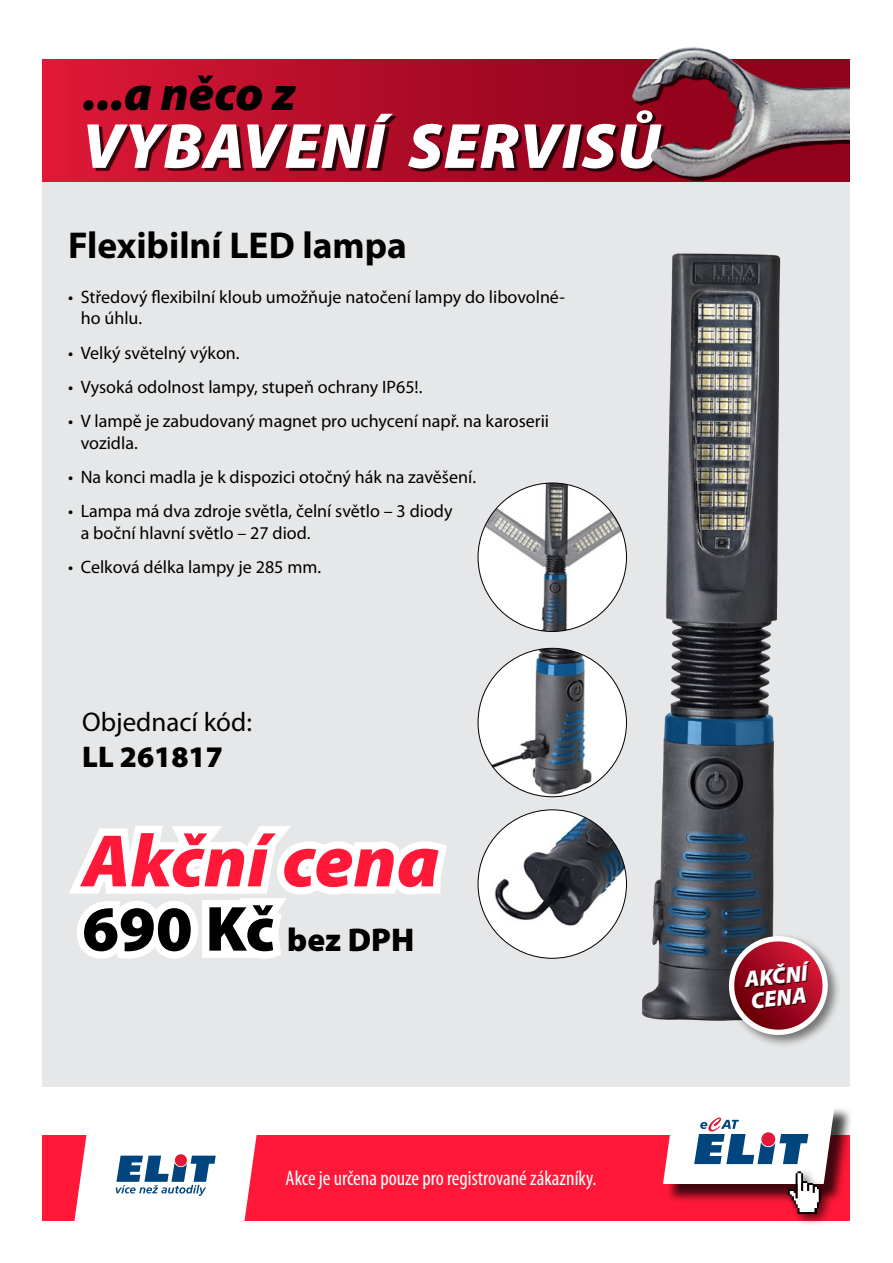
<style>
.page{position:relative;width:893px;height:1263px;background:#fff}
.page>*{position:absolute;margin:0;border:0;box-sizing:border-box;transform-origin:0 0}
.t1{font:italic 900 75px "Myriad Pro";color:#ff1837}
.t2{font:italic 900 64.5px "Myriad Pro";letter-spacing:.02em;color:#fff}
.t3{font:italic 900 48.75px "Myriad Pro";color:#000}
.t4{font:700 37.5px "Myriad Pro";color:#000}
.t5{font:900 33px "Myriad Pro";color:#000}
.t6{font:900 30px "Myriad Pro";color:#000}
.t7{font:27px "Myriad Pro";color:#000}
.t8{font:italic 900 22.8px/21.6px "Myriad Pro";color:#fff}
.t9{font:condensed 21px "Myriad Pro";color:#fff}
.t10{font:18px/21.6px "Myriad Pro";color:#000}
.s1{font-size:64.35px}
</style>
<div class="page">
<div style="left:43px;top:60px;width:807px;height:1026px;background:#e6e7e8"></div>
<div style="left:43px;top:1135px;width:807px;height:85px;background:#ff1837"></div>
<div style="left:666px;top:1106px;width:187px;height:97px;background:#000;opacity:.75"></div>
<svg style="left:74px;top:1135px;width:183px;height:86px;background:#e1d7e0"></svg>
<div style="left:784px;top:1168px;width:50px;height:59px;background:#000;opacity:.6"></div>
<svg style="left:663px;top:1106px;width:172px;height:108px"></svg>
<svg style="left:43px;top:60px;width:588px;height:121px;background:#ba0e2b"></svg>
<div style="left:91px;top:117px;width:306px;height:54px;background:#000;opacity:.75"></div>
<div style="left:411px;top:113px;width:254px;height:59px;background:#000;opacity:.75"></div>
<img style="left:631px;top:47px;width:219px;height:135px">
<img style="left:642px;top:253px;width:139px;height:768px">
<div style="left:726px;top:933px;width:116px;height:116px;background:#000;opacity:.5"></div>
<svg style="left:723px;top:930px;width:107px;height:111px;background:#a75a68"></svg>
<img style="left:478px;top:483px;width:148px;height:148px;border-radius:74px">
<img style="left:478px;top:648px;width:148px;height:149px;border-radius:74px">
<div style="left:478px;top:810px;width:148px;height:148px;background:#fff;border-radius:50%"></div>
<img style="left:488px;top:810px;width:138px;height:122px">
<svg style="left:69px;top:826px;width:378px;height:133px"></svg>
<h3 class="t3" style="left:83px;top:67px;width:214px">...a něco z</h3>
<h2 class="t2" style="left:82px;top:110px;width:579px">vybavení servisů</h2>
<h3 class="t4" style="left:68px;top:221px;width:183px">Flexibilní LED</h3>
<h3 class="t4" style="left:302px;top:221px;width:106px">lampa</h3>
<p class="t10" style="left:81px;top:286px;width:486px;text-indent:-13px">• Středový flexibilní kloub umožňuje natočení lampy do libovolné&shy;ho úhlu.</p>
<p class="t10" style="left:68px;top:341px;width:173px">• Velký světelný výkon.</p>
<p class="t10" style="left:68px;top:376px;width:356px">• Vysoká odolnost lampy, stupeň ochrany IP65!.</p>
<p class="t10" style="left:81px;top:410px;width:470px;text-indent:-13px">• V lampě je zabudovaný magnet pro uchycení např. na karoserii vozidla.</p>
<p class="t10" style="left:68px;top:466px;width:409px">• Na konci madla je k dispozici otočný hák na zavěšení.</p>
<p class="t10" style="left:81px;top:500px;width:373px;text-indent:-13px">• Lampa má dva zdroje světla, čelní světlo – 3 diody a boční hlavní světlo – 27 diod.</p>
<p class="t10" style="left:68px;top:556px;width:255px">• Celková délka lampy je 285 mm.</p>
<h3 class="t7" style="left:82px;top:705px;width:171px">Objednací kód:</h3>
<h3 class="t6" style="left:82px;top:740px;width:142px">LL 261817</h3>
<h1 class="t1" style="left:82px;top:819px;width:359px">Akční cena</h1>
<h3 class="t5" style="left:82px;top:921px;width:334px"><span class="s1">690 Kč</span> bez DPH</h3>
<p class="t9" style="left:286px;top:1165px;width:312px">Akce je určena pouze pro registrované zákazníky.</p>
<p class="t8" style="left:744px;top:969px;width:65px;rotate:-6deg">AKČNÍ<br>CENA</p>
</div>
